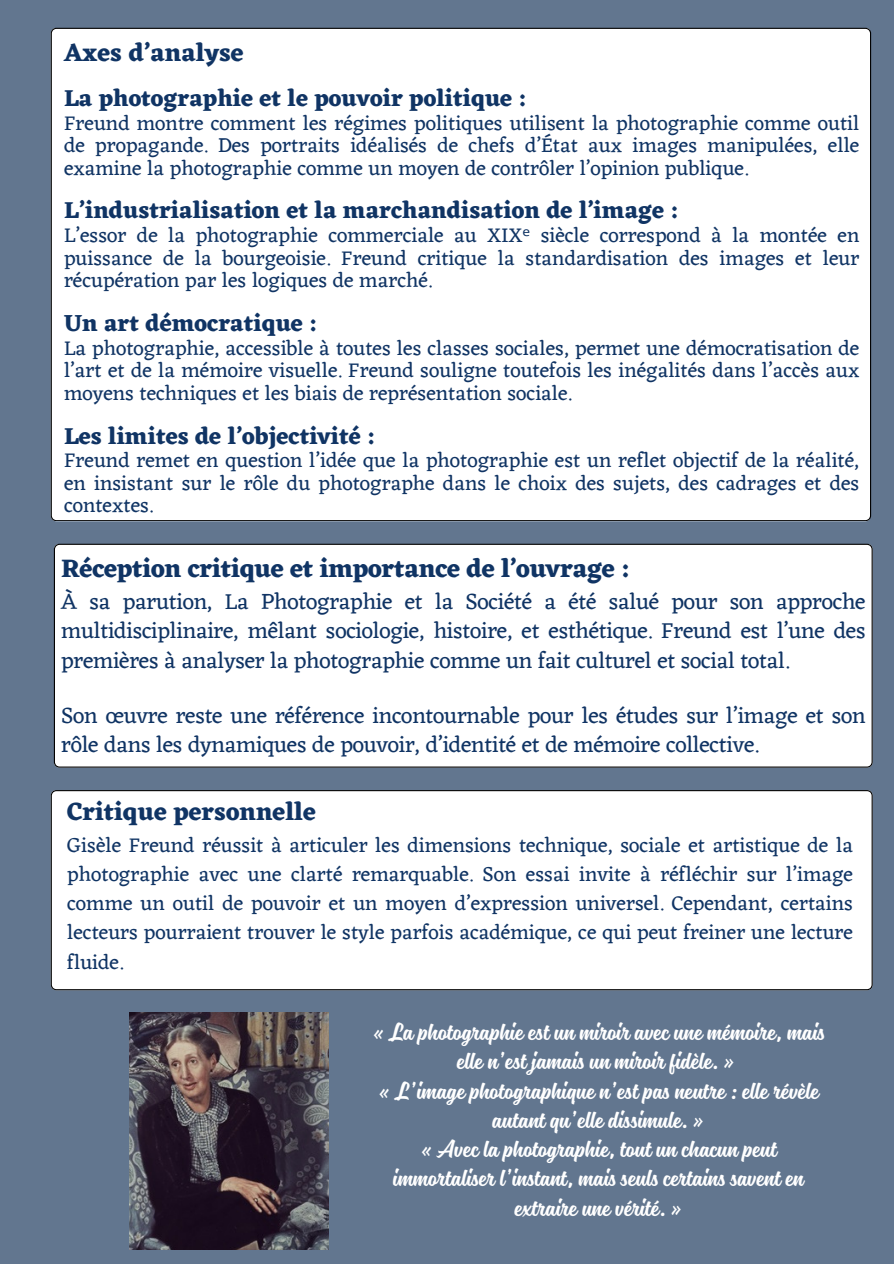
<style>
.page{position:relative;width:894px;height:1264px;background:#fff}
.page>*{position:absolute;margin:0;border:0;box-sizing:border-box;transform-origin:0 0}
.t1{font:700 29.7px/29.2px "Magneton";color:#fff;text-align:center}
.t2{font:700 26.1px "Eczar";letter-spacing:-.01em;color:#103464}
.t3{font:700 25.5px "Eczar";color:#103464}
.t4{font:700 24px "Eczar";color:#103464}
.t5{font:22.95px/29.2px "Eczar";letter-spacing:-.01em;color:#103464;text-align:justify}
.t6{font:21px/22.5px "Eczar";color:#103464;text-align:justify}
.s1{font-family:"Noto Sans"}
</style>
<div class="page">
<div style="left:0;top:0;width:893px;height:1263px;background:#62768f"></div>
<div style="left:54px;top:543px;width:818px;height:224px;background:#fff"></div>
<div style="left:51px;top:790px;width:821px;height:200px;background:#fff"></div>
<img style="left:129px;top:1012px;width:199px;height:237px">
<div style="left:51px;top:28px;width:819px;height:493px;background:#fff"></div>
<p class="t3" style="left:64px;top:37px;width:181px">Axes d’analyse</p>
<p class="t4" style="left:64px;top:84px;width:464px">La photographie et le pouvoir politique :</p>
<p class="t6" style="left:64px;top:111px;width:796px">Freund montre comment les régimes politiques utilisent la photographie comme outil de propagande. Des portraits idéalisés de chefs d’État aux images manipulées, elle examine la photographie comme un moyen de contrôler l’opinion publique.</p>
<p class="t4" style="left:64px;top:196px;width:616px">L’industrialisation et la marchandisation de l’image :</p>
<p class="t6" style="left:64px;top:223px;width:796px">L’essor de la photographie commerciale au XIX<span class="s1">ᵉ</span> siècle correspond à la montée en puissance de la bourgeoisie. Freund critique la standardisation des images et leur récupération par les logiques de marché.</p>
<p class="t4" style="left:64px;top:309px;width:255px">Un art démocratique :</p>
<p class="t6" style="left:64px;top:336px;width:796px">La photographie, accessible à toutes les classes sociales, permet une démocratisation de l’art et de la mémoire visuelle. Freund souligne toutefois les inégalités dans l’accès aux moyens techniques et les biais de représentation sociale.</p>
<p class="t4" style="left:64px;top:421px;width:313px">Les limites de l’objectivité :</p>
<p class="t6" style="left:64px;top:448px;width:796px">Freund remet en question l’idée que la photographie est un reflet objectif de la réalité, en insistant sur le rôle du photographe dans le choix des sujets, des cadrages et des contextes.</p>
<h2 class="t2" style="left:61px;top:553px;width:571px">Réception critique et importance de l’ouvrage :</h2>
<p class="t5" style="left:61px;top:586px;width:805px">À sa parution, La Photographie et la Société a été salué pour son approche multidisciplinaire, mêlant sociologie, histoire, et esthétique. Freund est l’une des premières à analyser la photographie comme un fait culturel et social total.</p>
<p class="t5" style="left:61px;top:700px;width:805px">Son œuvre reste une référence incontournable pour les études sur l’image et son rôle dans les dynamiques de pouvoir, d’identité et de mémoire collective.</p>
<p class="t3" style="left:67px;top:796px;width:250px">Critique personnelle</p>
<p class="t6" style="left:67px;top:829px;width:787px;line-height:29.2px">Gisèle Freund réussit à articuler les dimensions technique, sociale et artistique de la photographie avec une clarté remarquable. Son essai invite à réfléchir sur l’image comme un outil de pouvoir et un moyen d’expression universel. Cependant, certains lecteurs pourraient trouver le style parfois académique, ce qui peut freiner une lecture fluide.</p>
<p class="t1" style="left:371px;top:1016px;width:454px">« La photographie est un miroir avec une mémoire, mais elle n’est jamais un miroir fidèle. »<br>« L’image photographique n’est pas neutre : elle révèle autant qu’elle dissimule. »<br>« Avec la photographie, tout un chacun peut immortaliser l’instant, mais seuls certains savent en extraire une vérité. »</p>
</div>
